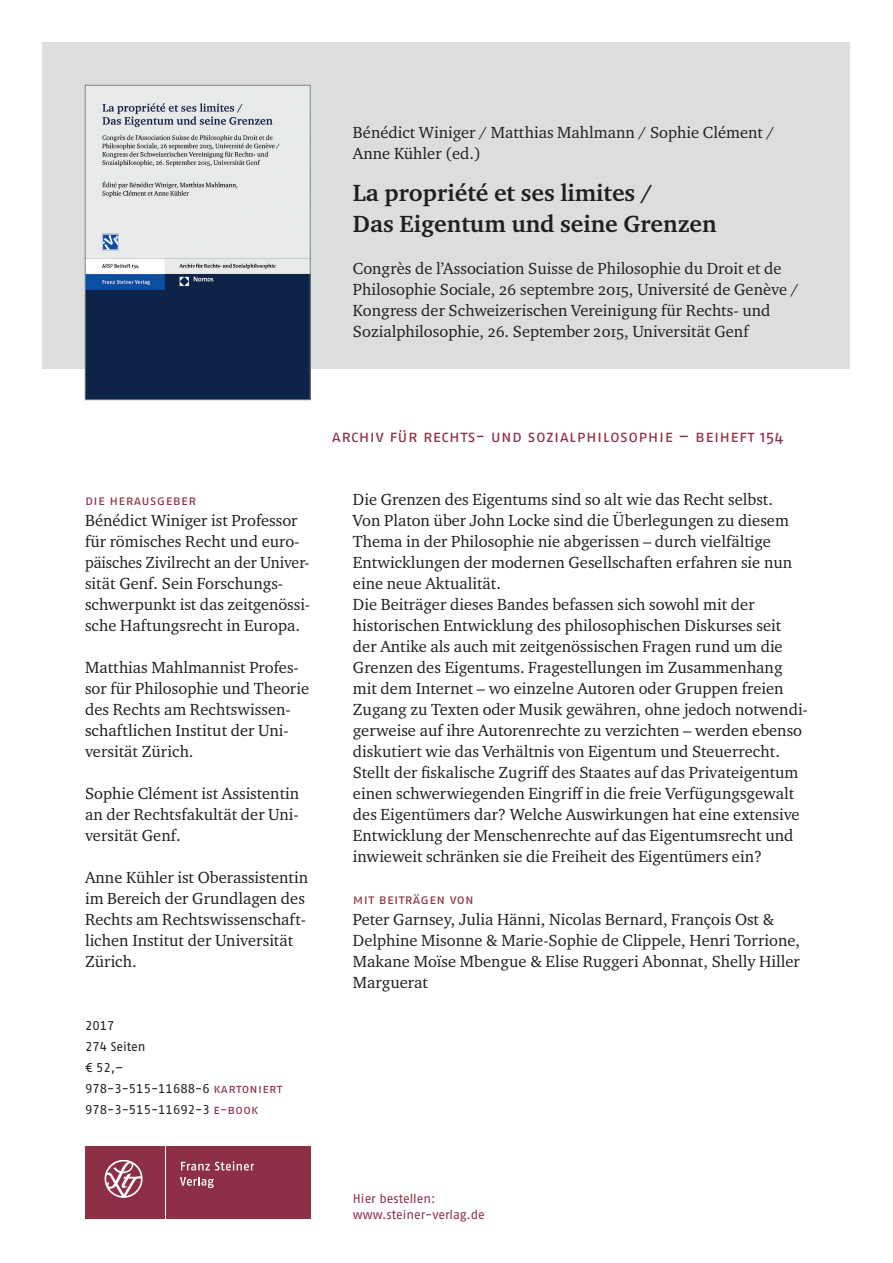
<style>
.page{position:relative;width:893px;height:1263px;background:#fff}
.page>*{position:absolute;margin:0;border:0;box-sizing:border-box;transform-origin:0 0}
.t1{font:700 24px/31.5px "Charter ITC Pro";color:#231f20}
.t2{font:16.5px/21px "Charter ITC Pro";color:#231f20}
.t3{font:16.5px "Fago Pro";letter-spacing:.025em;color:#8d2f45}
.t4{font:13.5px "Fago Pro";letter-spacing:.025em;color:#8d2f45}
.t5{font:12.75px/21px "Fago Pro";color:#231f20}
.t6{font:12.75px/16.5px "Fago Pro";color:#8d2f45}
.s1{color:#8d2f45}
</style>
<div class="page">
<div style="left:43px;top:43px;width:807px;height:326px;background:#dcdddf"></div>
<div style="left:85px;top:1146px;width:79px;height:72px;background:#8d2f45"></div>
<div style="left:166px;top:1146px;width:144px;height:72px;background:#8d2f45"></div>
<svg style="left:181px;top:1161px;width:73px;height:9px"></svg>
<svg style="left:180px;top:1177px;width:34px;height:11px"></svg>
<svg style="left:105px;top:1160px;width:38px;height:38px"></svg>
<img style="left:87px;top:87px;width:221px;height:311px">
<div style="left:85px;top:85px;width:225px;height:315px;border:1px solid #808285"></div>
<p class="t2" style="left:353px;top:121px;width:423px">Bénédict Winiger / Matthias Mahlmann / Sophie Clément /<br>Anne Kühler (ed.)</p>
<h1 class="t1" style="left:353px;top:177px;width:365px">La propriété et ses limites /<br>Das Eigentum und seine Grenzen</h1>
<p class="t2" style="left:353px;top:258px;width:447px">Congrès de l’Association Suisse de Philosophie du Droit et de Philosophie Sociale, 26 septembre 2015, Université de Genève / Kongress der Schweizerischen Vereinigung für Rechts- und Sozialphilosophie, 26. September 2015, Universität Genf</p>
<p class="t4" style="left:85px;top:492px;width:113px">die herausgeber</p>
<p class="t2" style="left:85px;top:510px;width:227px">Bénédict Winiger ist Professor für römisches Recht und euro&shy;päisches Zivilrecht an der Univer&shy;sität Genf. Sein Forschungs&shy;schwerpunkt ist das zeitgenössi&shy;sche Haftungsrecht in Europa.</p>
<p class="t2" style="left:85px;top:657px;width:226px">Matthias Mahlmannist Profes&shy;sor für Philosophie und Theorie des Rechts am Rechtswissen&shy;schaftlichen Institut der Uni&shy;versität Zürich.</p>
<p class="t2" style="left:85px;top:783px;width:216px;text-align:justify">Sophie Clément ist Assistentin an der Rechtsfakultät der Uni&shy;versität Genf.</p>
<p class="t2" style="left:85px;top:867px;width:225px">Anne Kühler ist Oberassistentin im Bereich der Grundlagen des<br>Rechts am Rechtswissenschaft&shy;lichen Institut der Universität<br>Zürich.</p>
<p class="t5" style="left:85px;top:1015px;width:199px">2017<br>274 Seiten<br>€ 52,–<br>978-3-515-11688-6 <span class="s1">kartoniert<br></span>978-3-515-11692-3 <span class="s1">e-book</span></p>
<p class="t3" style="left:332px;top:426px;width:453px">Archiv für Rechts- und Sozialphilosophie – Beiheft 154</p>
<p class="t2" style="left:353px;top:489px;width:456px">Die Grenzen des Eigentums sind so alt wie das Recht selbst.<br>Von Platon über John Locke sind die Überlegungen zu diesem Thema in der Philosophie nie abgerissen – durch vielfältige Entwicklungen der modernen Gesellschaften erfahren sie nun eine neue Aktualität.<br>Die Beiträger dieses Bandes befassen sich sowohl mit der historischen Entwicklung des philosophischen Diskurses seit der Antike als auch mit zeitgenössischen Fragen rund um die Grenzen des Eigentums. Fragestellungen im Zusammenhang mit dem Internet – wo einzelne Autoren oder Gruppen freien Zugang zu Texten oder Musik gewähren, ohne jedoch notwendi&shy;gerweise auf ihre Autorenrechte zu verzichten – werden ebenso diskutiert wie das Verhältnis von Eigentum und Steuerrecht.<br>Stellt der fiskalische Zugriff des Staates auf das Privateigentum einen schwerwiegenden Eingriff in die freie Verfügungsgewalt des Eigentümers dar? Welche Auswirkungen hat eine extensive Entwicklung der Menschenrechte auf das Eigentumsrecht und inwieweit schränken sie die Freiheit des Eigentümers ein?</p>
<p class="t4" style="left:353px;top:891px;width:122px">mit b eiträgen von</p>
<p class="t2" style="left:353px;top:909px;width:449px">Peter Garnsey, Julia Hänni, Nicolas Bernard, François Ost &amp; Delphine Misonne &amp; Marie-Sophie de Clippele, Henri Torrione, Makane Moïse Mbengue &amp; Elise Ruggeri Abonnat, Shelly Hiller Marguerat</p>
<p class="t6" style="left:353px;top:1190px;width:134px">Hier bestellen: www.steiner-verlag.de</p>
</div>
